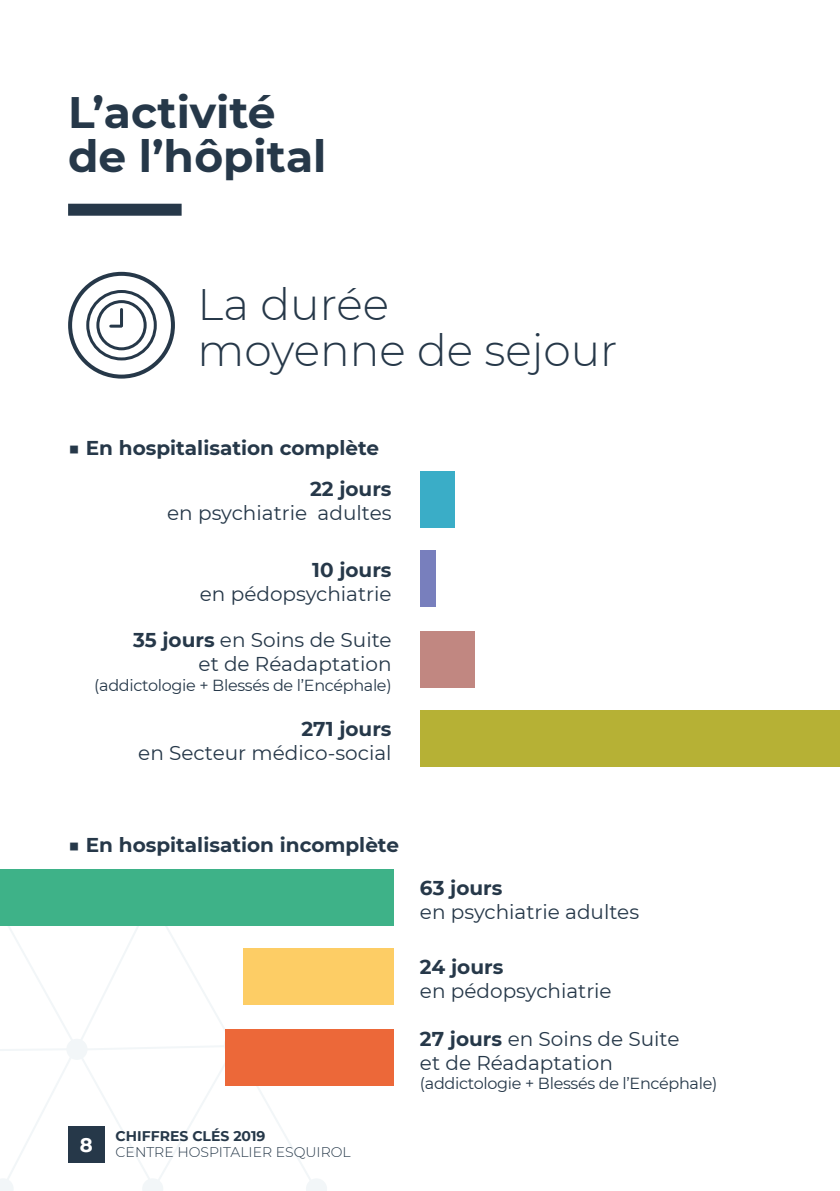
<style>
.page{position:relative;width:840px;height:1191px;background:#fff}
.page>*{position:absolute;margin:0;border:0;box-sizing:border-box;transform-origin:0 0}
.t1{font:300 44px/46px "Montserrat";color:#263849}
.t2{font:700 44px/44px "Montserrat";color:#263849}
.t3{font:20px/24px "Montserrat";color:#263849;text-align:right}
.t4{font:700 20px "Montserrat";color:#263849}
.t5{font:700 19.6px "Montserrat";color:#fff}
.t6{font:16px "Montserrat";letter-spacing:-.02em;color:#263849}
.t7{font:300 14px "Montserrat";color:#263849}
.t8{font:700 14px "Montserrat";color:#263849}
.s1{font-weight:700}
</style>
<div class="page">
<svg style="left:0;top:926px;width:328px;height:265px"></svg>
<div style="left:68px;top:1126px;width:36px;height:36px;background:#263849"></div>
<div style="left:68px;top:204px;width:113px;height:12px;background:#263849"></div>
<div style="left:86px;top:290px;width:71px;height:70px;border:3px solid #263849;border-radius:50%"></div>
<div style="left:96px;top:300px;width:50px;height:50px;border:3px solid #263849;border-radius:50%"></div>
<hr style="left:120px;top:309px;width:3px;height:17px;background:#263849">
<svg style="left:111px;top:325px;width:10px;height:3px"></svg>
<div style="left:68px;top:272px;width:107px;height:106px;border:4px solid #263849;border-radius:50%"></div>
<div style="left:420px;top:710px;width:419px;height:57px;background:#b6b135"></div>
<div style="left:420px;top:631px;width:54px;height:56px;background:#c18781"></div>
<div style="left:420px;top:550px;width:15px;height:57px;background:#787fbd"></div>
<div style="left:420px;top:471px;width:34px;height:57px;background:#3aadc7"></div>
<div style="left:225px;top:1029px;width:168px;height:57px;background:#ec6839"></div>
<div style="left:244px;top:948px;width:149px;height:56px;background:#fdcd65"></div>
<div style="left:0;top:869px;width:393px;height:57px;background:#3eb288"></div>
<p class="t2" style="left:68px;top:88px;width:260px">L’activité de l’hôpital</p>
<p class="t1" style="left:197px;top:280px;width:421px">La durée<br>moyenne de sejour</p>
<p class="t4" style="left:68px;top:433px;width:312px">■ En hospitalisation complète</p>
<p class="t3" style="left:167px;top:476px;width:226px"><span class="s1">22 jours<br></span>en psychiatrie adultes</p>
<p class="t3" style="left:200px;top:557px;width:193px"><span class="s1">10 jours<br></span>en pédopsychiatrie</p>
<p class="t3" style="left:133px;top:627px;width:260px"><span class="s1">35 jours</span> en Soins de Suite et de Réadaptation</p>
<p class="t6" style="left:94px;top:674px;width:298px">(addictologie + Blessés de l’Encéphale)</p>
<p class="t3" style="left:138px;top:716px;width:255px"><span class="s1">271 jours<br></span>en Secteur médico-social</p>
<p class="t4" style="left:68px;top:831px;width:332px">■ En hospitalisation incomplète</p>
<p class="t5" style="left:80px;top:1131px;width:14px">8</p>
<p class="t8" style="left:115px;top:1126px;width:151px">CHIFFRES CLÉS 2019</p>
<p class="t7" style="left:115px;top:1142px;width:236px">CENTRE HOSPITALIER ESQUIROL</p>
<p class="t3" style="left:420px;top:874px;width:220px;text-align:left"><span class="s1">63 jours<br></span>en psychiatrie adultes</p>
<p class="t3" style="left:420px;top:954px;width:193px;text-align:left"><span class="s1">24 jours<br></span>en pédopsychiatrie</p>
<p class="t3" style="left:420px;top:1025px;width:261px;text-align:left"><span class="s1">27 jours</span> en Soins de Suite et de Réadaptation</p>
<p class="t6" style="left:420px;top:1072px;width:298px">(addictologie + Blessés de l’Encéphale)</p>
</div>
